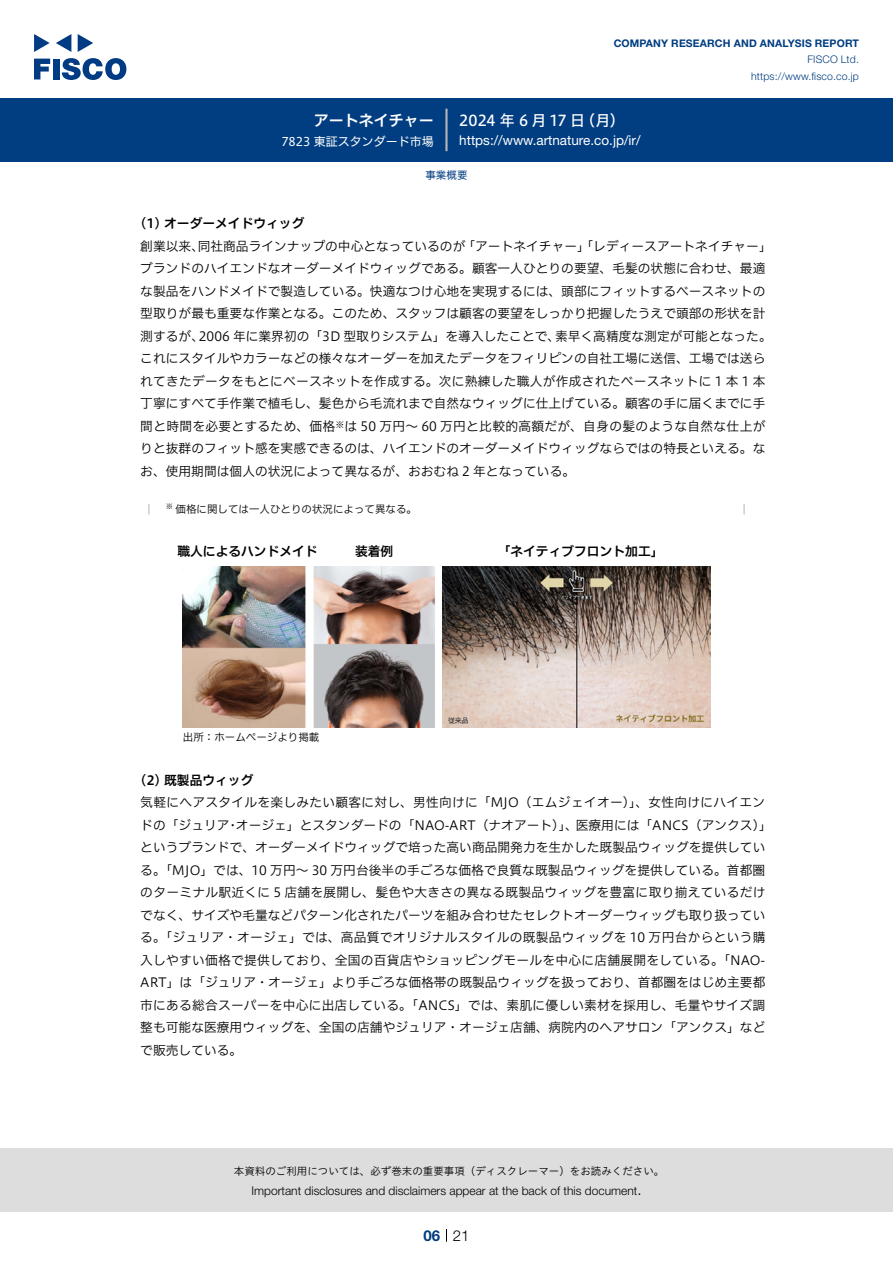
<style>
.page{position:relative;width:893px;height:1263px;background:#fff}
.page>*{position:absolute;margin:0;border:0;box-sizing:border-box;transform-origin:0 0}
.t1{font:15px "Hiragino UD Sans F Std N W5";color:#fff}
.t2{font:15px "Hiragino UD Sans F Std N W6";color:#fff}
.t3{font:300 15px "Helvetica Neue LT Std";color:#000}
.t4{font:700 15px "Helvetica Neue LT Std";color:#003d81}
.t5{font:13.5px "Helvetica Neue LT Std";color:#fff}
.t6{font:12.75px/22.5px "Hiragino UD Sans F Std N W3";color:#000}
.t7{font:12.75px/22.5px "Hiragino UD Sans F Std N W3";letter-spacing:.02em;color:#000}
.t8{font:12.75px "Hiragino UD Sans F Std N W6";color:#000}
.t9{font:300 12px "Helvetica Neue LT Std";color:#000}
.t10{font:12px "Hiragino UD Sans F Std N W4";color:#fff}
.t11{font:10.5px "Hiragino UD Sans Std W3";color:#000}
.t12{font:10.5px "Hiragino UD Sans F Std N W3";color:#000}
.t13{font:700 10.5px "Helvetica Neue LT Std";letter-spacing:.015em;color:#003d81}
.t14{font:300 10.5px/16.5px "Helvetica Neue LT Std";letter-spacing:.015em;color:#003d81;text-align:right}
.t15{font:10.5px "Hiragino UD Sans F Std N W4";color:#003d81}
.t16{font:8.85px "Hiragino UD Sans F Std N W3";color:#000}
.t17{font:7.35px "Hiragino UD Sans F Std N W3";color:#000}
</style>
<div class="page">
<div style="left:0;top:1148px;width:893px;height:64px;background:#ddd"></div>
<svg style="left:34px;top:59px;width:16px;height:20px"></svg>
<div style="left:53px;top:59px;width:6px;height:20px;background:#003b83"></div>
<svg style="left:62px;top:58px;width:64px;height:22px"></svg>
<svg style="left:34px;top:34px;width:16px;height:18px"></svg>
<svg style="left:78px;top:34px;width:15px;height:18px"></svg>
<svg style="left:56px;top:34px;width:15px;height:18px"></svg>
<div style="left:0;top:98px;width:893px;height:64px;background:#003d81"></div>
<hr style="left:445px;top:109px;width:3px;height:42px;background:#b5b5b6">
<svg style="left:446px;top:1229px;width:1px;height:13px"></svg>
<svg style="left:148px;top:504px;width:2px;height:10px"></svg>
<svg style="left:743px;top:504px;width:2px;height:10px"></svg>
<img style="left:183px;top:566px;width:252px;height:162px">
<img style="left:442px;top:566px;width:268px;height:162px">
<p class="t2" style="left:314px;top:109px;width:121px">アートネイチャー</p>
<p class="t10" style="left:281px;top:132px;width:154px">7823 東証スタンダード市場</p>
<p class="t13" style="left:614px;top:37px;width:247px">COMPANY RESEARCH AND ANALYSIS REPORT</p>
<p class="t14" style="left:751px;top:51px;width:109px">FISCO Ltd. https://www.fisco.co j p.</p>
<p class="t1" style="left:580px;top:109px;width:46px">（月(</p>
<p class="t1" style="left:459px;top:109px;width:127px">2024 年 6 月 17 日</p>
<p class="t5" style="left:459px;top:132px;width:183px">https://www.artnature. c o j p. /i r/</p>
<p class="t8" style="left:140px;top:214px;width:166px">1( ) オーダーメイドウィッグ</p>
<p class="t15" style="left:425px;top:167px;width:43px">事業概要</p>
<p class="t6" style="left:198px;top:234px;width:269px">同社商品ラインナップの中心となっているのが</p>
<p class="t6" style="left:462px;top:234px;width:311px">「アートネイチャー」「レディースアートネイチャー「</p>
<p class="t6" style="left:140px;top:234px;width:65px">創業以来、</p>
<p class="t6" style="left:140px;top:256px;width:627px">ブランドのハイエンドなオーダーメイドウィッグである。顧客一人ひとりの要望、毛髪の状態に合わせ、最適</p>
<p class="t6" style="left:140px;top:279px;width:627px">な製品をハンドメイドで製造している。快適なつけ心地を実現するには、頭部にフィットするベースネットの</p>
<p class="t6" style="left:140px;top:301px;width:627px">型取りが最も重要な作業となる。このため、スタッフは顧客の要望をしっかり把握したうえで頭部の形状を計</p>
<p class="t6" style="left:555px;top:324px;width:218px">素早く高精度な測定が可能となった。</p>
<p class="t6" style="left:140px;top:324px;width:65px">測するが、</p>
<p class="t6" style="left:140px;top:346px;width:627px">これにスタイルやカラーなどの様々なオーダーを加えたデータをフィリピンの自社工場に送信、工場では送ら</p>
<p class="t7" style="left:140px;top:369px;width:627px">れてきたデータをもとにベースネットを作成する。次に熟練した職人が作成されたベースネットに 1 本 1 本</p>
<p class="t6" style="left:140px;top:391px;width:627px">丁寧にすべて手作業で植毛し、髪色から毛流れまで自然なウィッグに仕上げている。顧客の手に届くまでに手</p>
<p class="t7" style="left:345px;top:414px;width:422px">は 50 万円～ 60 万円と比較的高額だが、自身の髪のような自然な仕上が</p>
<p class="t6" style="left:199px;top:324px;width:363px">2006 年に業界初の「3D 型取りシステム」を導入したことで、</p>
<p class="t6" style="left:140px;top:414px;width:627px">間と時間を必要とするため、価格<br>りと抜群のフィット感を実感できるのは、ハイエンドのオーダーメイドウィッグならではの特長といえる。なお、使用期間は個人の状況によって異なるが、おおむね 2 年となっている。</p>
<p class="t12" style="left:176px;top:501px;width:243px">価格に関しては一人ひとりの状況によって異なる。</p>
<p class="t16" style="left:335px;top:418px;width:10px">※</p>
<p class="t17" style="left:166px;top:501px;width:9px">※</p>
<p class="t8" style="left:177px;top:542px;width:142px">職人によるハンドメイド</p>
<p class="t8" style="left:355px;top:542px;width:40px">装着例</p>
<p class="t8" style="left:498px;top:542px;width:167px">「ネイティブフロント加工「</p>
<p class="t12" style="left:183px;top:730px;width:138px">出所：ホームページより掲載</p>
<p class="t8" style="left:140px;top:770px;width:115px">2( ) 既製品ウィッグ</p>
<p class="t7" style="left:576px;top:790px;width:197px;text-indent:-435px">気軽にヘアスタイルを楽しみたい顧客に対し、男性向けに「MJO（エムジェイオー）」、女性向けにハイエン医療用には「ANCS（アンクス「(</p>
<p class="t6" style="left:236px;top:813px;width:343px">オージェ」とスタンダードの「NAO-ART（ナオアート）」、</p>
<p class="t6" style="left:140px;top:813px;width:627px">ドの「ジュリア<br>というブランドで、オーダーメイドウィッグで培った高い商品開発力を生かした既製品ウィッグを提供している。「MJO」では、10 万円～ 30 万円台後半の手ごろな価格で良質な既製品ウィッグを提供している。首都圏のターミナル駅近くに 5 店舗を展開し、髪色や大きさの異なる既製品ウィッグを豊富に取り揃えているだけでなく、サイズや毛量などパターン化されたパーツを組み合わせたセレクトオーダーウィッグも取り扱っている。「ジュリア・オージェ」では、高品質でオリジナルスタイルの既製品ウィッグを 10 万円台からという購</p>
<p class="t6" style="left:140px;top:970px;width:627px">ART」は「ジュリア・オージェ」より手ごろな価格帯の既製品ウィッグを扱っており、首都圏をはじめ主要都</p>
<p class="t6" style="left:226px;top:813px;width:14px">・</p>
<p class="t7" style="left:140px;top:948px;width:626px">入しやすい価格で提供しており、全国の百貨店やショッピングモールを中心に店舗展開をしている。「NAO-</p>
<p class="t6" style="left:140px;top:993px;width:627px;text-align:justify">市にある総合スーパーを中心に出店している。「ANCS」では、素肌に優しい素材を採用し、毛量やサイズ調整も可能な医療用ウィッグを、全国の店舗やジュリア・オージェ店舗、病院内のヘアサロン「アンクス」などで販売している。</p>
<p class="t11" style="left:234px;top:1163px;width:432px">本資料のご利用については、必ず巻末の重要事項（ディスクレーマー）をお読みください。</p>
<p class="t3" style="left:637px;top:1180px;width:6px">.</p>
<p class="t9" style="left:251px;top:1183px;width:387px">Important disclosures and disclaimers appear at the back of this document</p>
<p class="t4" style="left:423px;top:1226px;width:18px">06</p>
<p class="t3" style="left:453px;top:1226px;width:18px">21</p>
</div>
